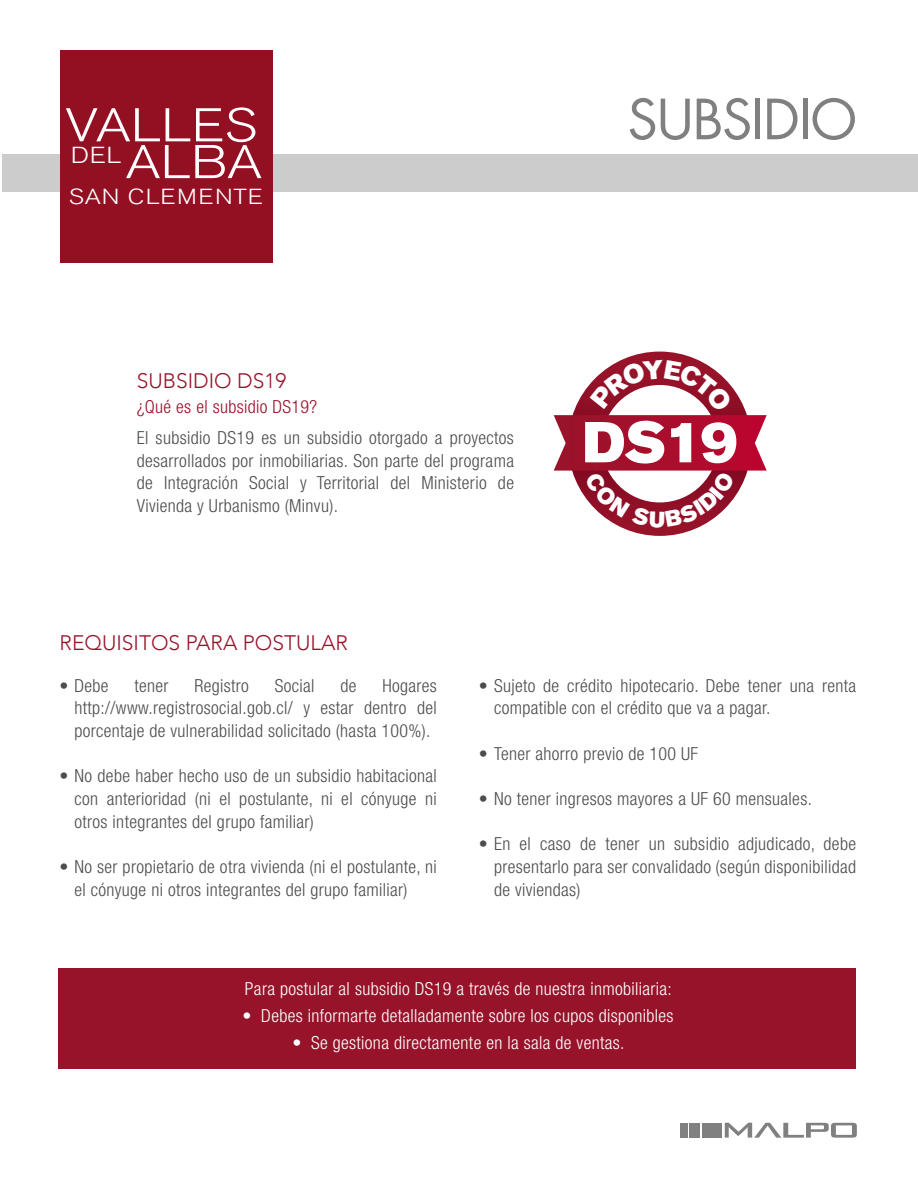
<style>
.page{position:relative;width:918px;height:1188px;background:#fff}
.page>*{position:absolute;margin:0;border:0;box-sizing:border-box;transform-origin:0 0}
.t1{font:57.15px "Akzidenz Grotesk BQ Super";color:#fff}
.t2{font:54px "Futura Std";letter-spacing:-.02em;color:#808080}
.t3{font:300 46.8px/36.8px "Akzidenz Grotesk BQ";color:#fff;text-align:right;scale:1.16 1}
.t4{font:300 23.1px "Akzidenz Grotesk BQ";color:#fff;scale:1.16 1}
.t5{font:300 21.6px "Akzidenz Grotesk BQ";letter-spacing:.04em;color:#fff;scale:1.16 1}
.t6{font:300 21px "Avenir";color:#97132a}
.t7{font:300 condensed 18px/22.6px "Helvetica Neue LT Std";letter-spacing:.02em;color:#4d4d4d;text-align:justify}
.t8{font:300 condensed 18px "Helvetica Neue LT Std";letter-spacing:.02em;color:#fff}
.t9{font:300 condensed 18px "Helvetica Neue LT Std";letter-spacing:.02em;color:#97132a}
</style>
<div class="page">
<div style="left:58px;top:968px;width:798px;height:101px;background:#97132a"></div>
<div style="left:3px;top:154px;width:915px;height:38px;background:#ccc"></div>
<div style="left:681px;top:1123px;width:7px;height:14px;background:#808080"></div>
<div style="left:689px;top:1123px;width:11px;height:14px;background:#808080"></div>
<div style="left:702px;top:1123px;width:19px;height:14px;background:#808080"></div>
<svg style="left:725px;top:1123px;width:132px;height:15px"></svg>
<div style="left:60px;top:50px;width:212px;height:212px;background:#930f22"></div>
<svg style="left:554px;top:352px;width:213px;height:184px"></svg>
<h3 class="t3" style="left:65px;top:108px;width:171px">VALLES<br>ALBA</h3>
<p class="t5" style="left:69px;top:184px;width:169px">SAN CLEMENTE</p>
<p class="t4" style="left:71px;top:142px;width:45px">DEL</p>
<p class="t6" style="left:137px;top:369px;width:151px">SUBSIDIO DS19</p>
<p class="t9" style="left:137px;top:396px;width:182px">¿Qué es el subsidio DS19?</p>
<p class="t7" style="left:137px;top:426px;width:379px">El subsidio DS19 es un subsidio otorgado a proyectos desarrollados por inmobiliarias. Son parte del programa de Integración Social y Territorial del Ministerio de Vivienda y Urbanismo (Minvu).</p>
<p class="t6" style="left:60px;top:631px;width:290px">REQUISITOS PARA POSTULAR</p>
<h2 class="t2" style="left:628px;top:85px;width:231px">SUBSIDIO</h2>
<h1 class="t1" style="left:583px;top:409px;width:156px">DS19</h1>
<p class="t7" style="left:59px;top:674px;width:51px">• Debe</p>
<p class="t7" style="left:134px;top:674px;width:36px">tener</p>
<p class="t7" style="left:194px;top:674px;width:56px">Registro</p>
<p class="t7" style="left:275px;top:674px;width:41px">Social</p>
<p class="t7" style="left:340px;top:674px;width:18px">de</p>
<p class="t7" style="left:74px;top:674px;width:364px;text-indent:308px">Hogares http://www.registrosocial.gob.cl/ y estar dentro del porcentaje de vulnerabilidad solicitado (hasta 100%).</p>
<p class="t7" style="left:74px;top:765px;width:364px;text-indent:-15px">• No debe haber hecho uso de un subsidio habitacional con anterioridad (ni el postulante, ni el cónyuge ni otros integrantes del grupo familiar)</p>
<p class="t7" style="left:74px;top:855px;width:364px;text-indent:-15px">• No ser propietario de otra vivienda (ni el postulante, ni el cónyuge ni otros integrantes del grupo familiar)</p>
<p class="t7" style="left:494px;top:674px;width:364px;text-indent:-15px">• Sujeto de crédito hipotecario. Debe tener una renta compatible con el crédito que va a pagar.</p>
<p class="t7" style="left:479px;top:742px;width:221px">• Tener ahorro previo de 100 UF</p>
<p class="t7" style="left:479px;top:787px;width:335px">• No tener ingresos mayores a UF 60 mensuales.</p>
<p class="t7" style="left:494px;top:833px;width:364px;text-indent:-15px">• En el caso de tener un subsidio adjudicado, debe presentarlo para ser convalidado (según disponibilidad de viviendas)</p>
<p class="t8" style="left:245px;top:978px;width:428px">Para postular al subsidio DS19 a través de nuestra inmobiliaria:</p>
<p class="t8" style="left:243px;top:1005px;width:433px">• Debes informarte detalladamente sobre los cupos disponibles</p>
<p class="t8" style="left:292px;top:1033px;width:334px">• Se gestiona directamente en la sala de ventas.</p>
</div>
